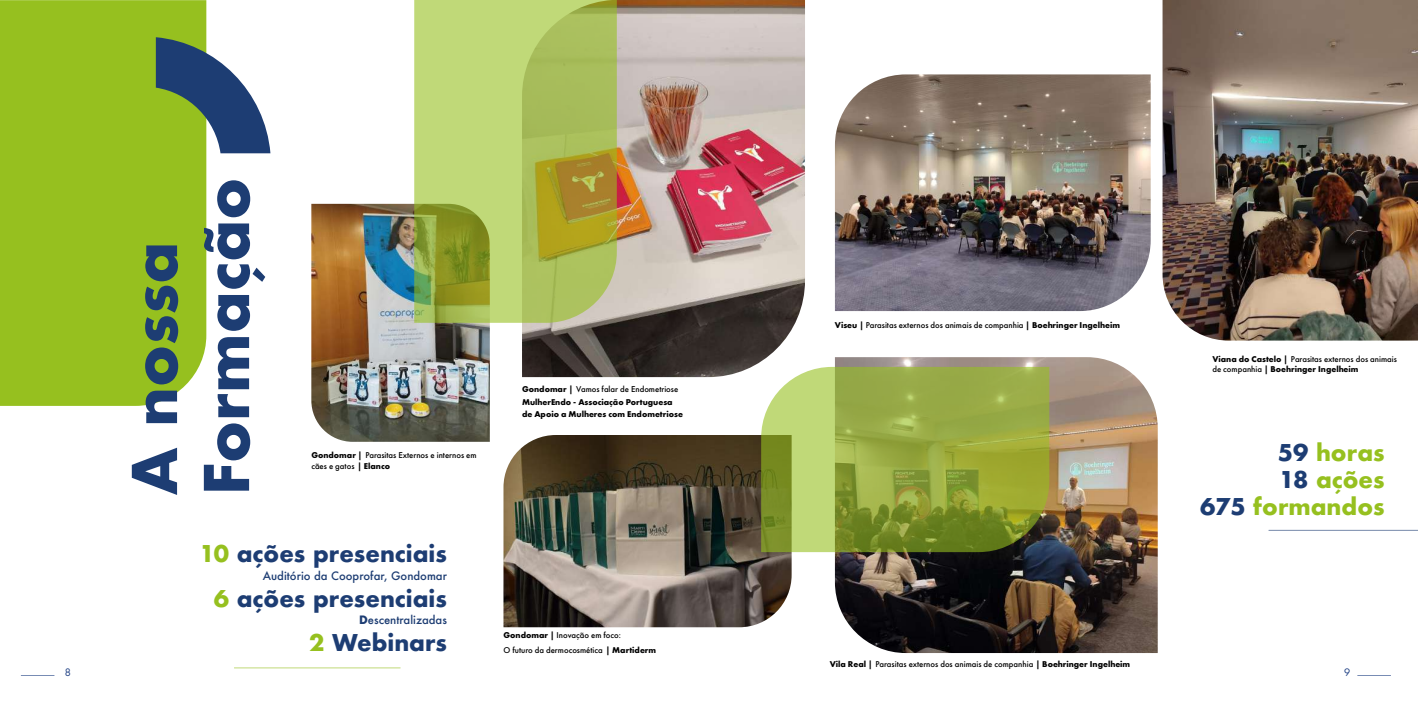
<style>
.page{position:relative;width:1418px;height:709px;background:#fff}
.page>*{position:absolute;margin:0;border:0;box-sizing:border-box;transform-origin:0 0}
.t1{font:700 60px/72px "Futura";color:#1d3d73}
.t2{font:700 22.5px "Futura";color:#1d3d73}
.t3{font:700 22.5px/27px "Futura";color:#96c01f;text-align:right}
.t4{font:500 11.25px "Futura";color:#1d3d73}
.t5{font:10px "Futura Std";color:#204184}
.t6{font:500 8.75px/10.5px "Futura PT";color:#000001}
.t7{font:700 8.75px/12.5px "Futura PT";color:#000001}
.s1{font-weight:700}
.s2{color:#96c01f}
.s3{font-weight:500}
.s4{color:#1d3d73}
</style>
<div class="page">
<svg style="left:1357px;top:675px;width:33px;height:1px"></svg>
<svg style="left:21px;top:675px;width:33px;height:1px"></svg>
<div style="left:0;top:0;width:206px;height:406px;background:#96c01f"></div>
<svg style="left:156px;top:37px;width:114px;height:116px"></svg>
<img style="left:1162px;top:0;width:255px;height:340px">
<img style="left:835px;top:74px;width:315px;height:237px">
<img style="left:835px;top:357px;width:322px;height:296px">
<img style="left:311px;top:204px;width:179px;height:238px">
<svg style="left:234px;top:667px;width:166px;height:1px"></svg>
<svg style="left:1268px;top:530px;width:149px;height:1px"></svg>
<img style="left:522px;top:0;width:283px;height:377px">
<img style="left:503px;top:435px;width:288px;height:192px">
<svg style="left:761px;top:367px;width:288px;height:185px;background:#97a947"></svg>
<svg style="left:414px;top:0;width:203px;height:323px;background:#afc05d"></svg>
<h1 class="t1" style="left:118px;top:495px;width:319px;rotate:-90deg">A nossa<br>Formação</h1>
<p class="t6" style="left:311px;top:450px;width:167px"><span class="s1">Gondomar |</span> Parasitas Externos e internos em cães e gatos <span class="s1">| Elanco</span></p>
<h2 class="t2" style="left:199px;top:537px;width:249px"><span class="s2">10</span> ações presenciais</h2>
<p class="t4" style="left:263px;top:567px;width:186px">Auditório da Cooprofar, Gondomar</p>
<h2 class="t2" style="left:214px;top:582px;width:235px"><span class="s2">6</span> ações presenciais</h2>
<p class="t4" style="left:359px;top:612px;width:89px"><span class="s1">D</span>escentralizadas</p>
<h2 class="t2" style="left:309px;top:626px;width:139px"><span class="s2">2</span> Webinars</h2>
<p class="t7" style="left:522px;top:383px;width:162px">Gondomar | <span class="s3">Vamos falar de Endometriose<br></span>MulherEndo - Associação Portuguesa de Apoio a Mulheres com Endometriose</p>
<p class="t6" style="left:503px;top:627px;width:154px;line-height:15.5px"><span class="s1">Gondomar |</span> Inovação em foco:<br>O futuro da dermocosmética <span class="s1">| Martiderm</span></p>
<p class="t6" style="left:835px;top:319px;width:287px"><span class="s1">Viseu |</span> Parasitas externos dos animais de companhia <span class="s1">| Boehringer Ingelheim</span></p>
<p class="t6" style="left:1212px;top:353px;width:186px"><span class="s1">Viana do Castelo |</span> Parasitas externos dos animais de companhia <span class="s1">| Boehringer Ingelheim</span></p>
<h2 class="t3" style="left:1200px;top:439px;width:186px"><span class="s4">59</span> horas<br><span class="s4">18</span> ações<br><span class="s4">675</span> formandos</h2>
<p class="t6" style="left:829px;top:659px;width:302px"><span class="s1">Vila Real |</span> Parasitas externos dos animais de companhia <span class="s1">| Boehringer Ingelheim</span></p>
<p class="t5" style="left:65px;top:666px;width:8px">8</p>
<p class="t5" style="left:1344px;top:666px;width:8px">9</p>
</div>
